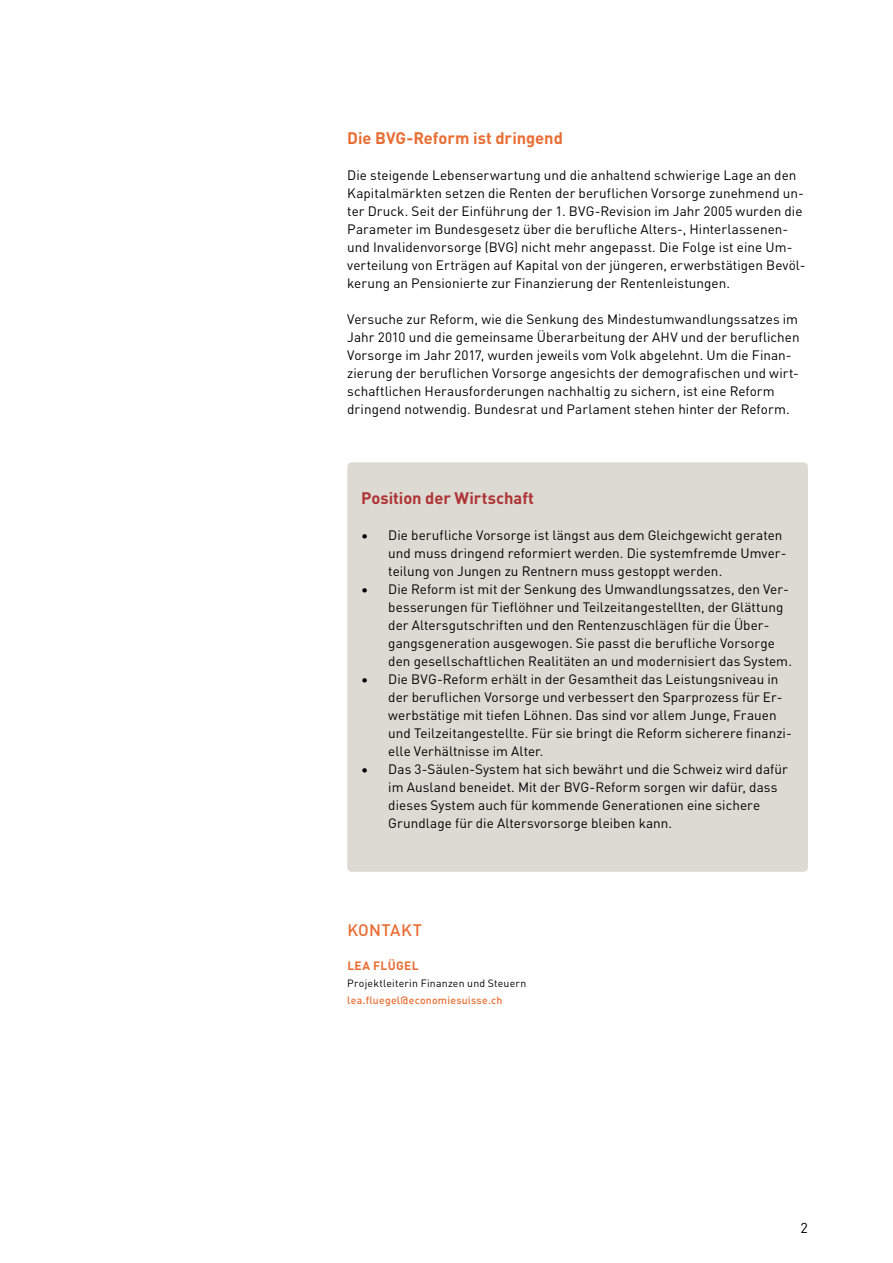
<style>
.page{position:relative;width:893px;height:1263px;background:#fff}
.page>*{position:absolute;margin:0;border:0;box-sizing:border-box;transform-origin:0 0}
.t1{font:700 16.5px "DINOT";letter-spacing:-.005em;color:#e96d32}
.t2{font:700 16.5px "DINOT";letter-spacing:-.005em;color:#af3335}
.t3{font:500 16.5px "DINOT";letter-spacing:.02em;color:#e96d32}
.t4{font:14.25px "DINOT";color:#000}
.t5{font:13.5px/18px "DINOT";letter-spacing:.005em;color:#000}
.t6{font:700 12px "DINOT";letter-spacing:.025em;color:#e96d32}
.t7{font:10.5px "DINOT";letter-spacing:.02em;color:#000}
.t8{font:500 10.5px "DINOT";letter-spacing:.02em;color:#e96d32}
</style>
<div class="page">
<div style="left:347px;top:462px;width:461px;height:410px;background:#dcdad2;border-radius:4px"></div>
<p class="t1" style="left:347px;top:125px;width:217px">Die BVG-Reform ist dringend</p>
<p class="t5" style="left:347px;top:165px;width:460px">Die steigende Lebenserwartung und die anhaltend schwierige Lage an den Kapitalmärkten setzen die Renten der beruflichen Vorsorge zunehmend un&shy;ter Druck. Seit der Einführung der 1. BVG-Revision im Jahr 2005 wurden die Parameter im Bundesgesetz über die berufliche Alters-, Hinterlassenen&shy;und Invalidenvorsorge (BVG) nicht mehr angepasst. Die Folge ist eine Um&shy;verteilung von Erträgen auf Kapital von der jüngeren, erwerbstätigen Bevöl&shy;kerung an Pensionierte zur Finanzierung der Rentenleistungen.</p>
<p class="t5" style="left:347px;top:309px;width:454px">Versuche zur Reform, wie die Senkung des Mindestumwandlungssatzes im Jahr 2010 und die gemeinsame Überarbeitung der AHV und der beruflichen Vorsorge im Jahr 2017, wurden jeweils vom Volk abgelehnt. Um die Finan&shy;zierung der beruflichen Vorsorge angesichts der demografischen und wirt&shy;schaftlichen Herausforderungen nachhaltig zu sichern, ist eine Reform dringend notwendig. Bundesrat und Parlament stehen hinter der Reform.</p>
<p class="t2" style="left:361px;top:485px;width:174px">Position der Wirtschaft</p>
<p class="t5" style="left:388px;top:525px;width:400px;text-indent:-27px">• Die berufliche Vorsorge ist längst aus dem Gleichgewicht geraten und muss dringend reformiert werden. Die systemfremde Umver&shy;teilung von Jungen zu Rentnern muss gestoppt werden.</p>
<p class="t5" style="left:388px;top:579px;width:405px;text-indent:-27px">• Die Reform ist mit der Senkung des Umwandlungssatzes, den Ver&shy;besserungen für Tieflöhner und Teilzeitangestellten, der Glättung der Altersgutschriften und den Rentenzuschlägen für die Über&shy;gangsgeneration ausgewogen. Sie passt die berufliche Vorsorge den gesellschaftlichen Realitäten an und modernisiert das System.</p>
<p class="t5" style="left:388px;top:669px;width:405px;text-indent:-27px">• Die BVG-Reform erhält in der Gesamtheit das Leistungsniveau in der beruflichen Vorsorge und verbessert den Sparprozess für Er&shy;werbstätige mit tiefen Löhnen. Das sind vor allem Junge, Frauen und Teilzeitangestellte. Für sie bringt die Reform sicherere finanzi&shy;elle Verhältnisse im Alter.</p>
<p class="t5" style="left:388px;top:759px;width:401px;text-indent:-27px">• Das 3-Säulen-System hat sich bewährt und die Schweiz wird dafür im Ausland beneidet. Mit der BVG-Reform sorgen wir dafür, dass dieses System auch für kommende Generationen eine sichere Grundlage für die Altersvorsorge bleiben kann.</p>
<p class="t3" style="left:347px;top:917px;width:76px">KONTAKT</p>
<p class="t6" style="left:347px;top:956px;width:73px">LEA FLÜGEL</p>
<p class="t7" style="left:347px;top:975px;width:181px">Projektleiterin Finanzen und Steuern</p>
<p class="t8" style="left:347px;top:991px;width:157px">lea.fluegel@economiesuisse.ch</p>
<p class="t4" style="left:800px;top:1217px;width:9px">2</p>
</div>
